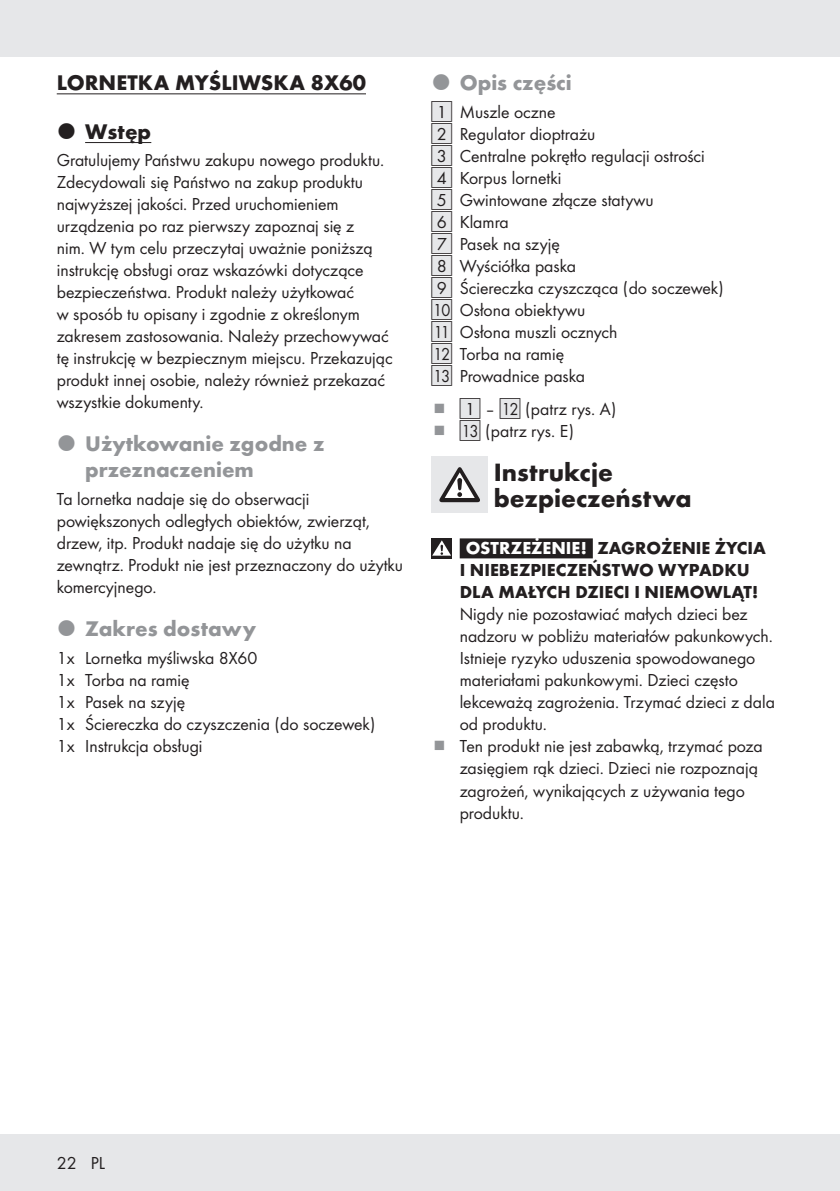
<style>
.page{position:relative;width:840px;height:1191px;background:#fff}
.page>*{position:absolute;margin:0;border:0;box-sizing:border-box;transform-origin:0 0}
.Headline-01{font:700 26px/26px "Futura";color:#231f20}
.t1{font:700 22px/26px "Futura";color:#939598}
.Product_Name{font:700 22px "Futura";color:#231f20}
.Body{font:18px/22px "Futura Boo";color:#231f20}
.Indent{font:18px/22px "Futura Boo";color:#231f20}
.s1{font-family:"IMP Lidl Num Box";font-size:15.8px;color:#e6e7e9}
.s2{font-family:"IMP Lidl Num Box";font-size:15.8px}
.s3{font-family:"Futura";font-weight:700;color:#fff}
.s4{font-family:"Futura";font-weight:700}
</style>
<div class="page">
<div style="left:0;top:1134px;width:839px;height:57px;background:#e6e7e9"></div>
<div style="left:0;top:0;width:839px;height:57px;background:#e6e7e9"></div>
<hr style="left:57px;top:93px;width:309px;height:1px;background:#231f20">
<hr style="left:85px;top:142px;width:66px;height:1px;background:#231f20">
<div style="left:459px;top:538px;width:133px;height:20px;background:#231f20"></div>
<div style="left:431px;top:456px;width:57px;height:57px;background:#e6e7e9"></div>
<svg style="left:439px;top:467px;width:40px;height:35px"></svg>
<svg style="left:431px;top:538px;width:21px;height:20px"></svg>
<svg style="left:432px;top:540px;width:19px;height:15px"></svg>
<p class="Product_Name" style="left:57px;top:66px;width:310px">LORNETKA MYŚLIWSKA 8X60</p>
<p class="Product_Name" style="left:85px;top:115px;width:68px">Wstęp</p>
<p class="Body" style="left:57px;top:148px;width:337px">Gratulujemy Państwu zakupu nowego produktu.<br>Zdecydowali się Państwo na zakup produktu najwyższej jakości. Przed uruchomieniem urządzenia po raz pierwszy zapoznaj się z<br>nim. W tym celu przeczytaj uważnie poniższą instrukcję obsługi oraz wskazówki dotyczące bezpieczeństwa. Produkt należy użytkować<br>w sposób tu opisany i zgodnie z określonym zakresem zastosowania. Należy przechowywać tę instrukcję w bezpiecznym miejscu. Przekazując produkt innej osobie, należy również przekazać wszystkie dokumenty.</p>
<p class="t1" style="left:85px;top:429px;width:241px">Użytkowanie zgodne z przeznaczeniem</p>
<p class="Body" style="left:57px;top:487px;width:347px">Ta lornetka nadaje się do obserwacji powiększonych odległych obiektów, zwierząt, drzew, itp. Produkt nadaje się do użytku na zewnątrz. Produkt nie jest przeznaczony do użytku komercyjnego.</p>
<p class="t1" style="left:85px;top:614px;width:172px">Zakres dostawy</p>
<p class="Indent" style="left:57px;top:646px;width:202px">1x Lornetka myśliwska 8X60</p>
<p class="Indent" style="left:57px;top:668px;width:134px">1x Torba na ramię</p>
<p class="Indent" style="left:57px;top:690px;width:130px">1x Pasek na szyję</p>
<p class="Indent" style="left:57px;top:712px;width:320px">1x Ściereczka do czyszczenia (do soczewek)</p>
<p class="Indent" style="left:57px;top:734px;width:147px">1x Instrukcja obsługi</p>
<p class="t1" style="left:459px;top:68px;width:113px">Opis części</p>
<p class="Indent" style="left:431px;top:100px;width:126px"><span class="s1">[</span><span class="s2">1]</span> Muszle oczne</p>
<p class="Indent" style="left:431px;top:122px;width:165px"><span class="s1">[</span><span class="s2">2]</span> Regulator dioptrażu</p>
<p class="Indent" style="left:431px;top:144px;width:275px"><span class="s1">[</span><span class="s2">3]</span> Centralne pokrętło regulacji ostrości</p>
<p class="Indent" style="left:431px;top:166px;width:131px"><span class="s1">[</span><span class="s2">4]</span> Korpus lornetki</p>
<p class="Indent" style="left:431px;top:188px;width:224px"><span class="s1">[</span><span class="s2">5]</span> Gwintowane złącze statywu</p>
<p class="Indent" style="left:431px;top:210px;width:79px"><span class="s1">[</span><span class="s2">6]</span> Klamra</p>
<p class="Indent" style="left:431px;top:232px;width:130px"><span class="s1">[</span><span class="s2">7]</span> Pasek na szyję</p>
<p class="Indent" style="left:431px;top:254px;width:146px"><span class="s1">[</span><span class="s2">8]</span> Wyściółka paska</p>
<p class="Indent" style="left:431px;top:276px;width:294px"><span class="s1">[</span><span class="s2">9]</span> Ściereczka czyszcząca (do soczewek)</p>
<p class="Indent" style="left:431px;top:298px;width:156px"><span class="s1">[</span><span class="s2">10]</span> Osłona obiektywu</p>
<p class="Indent" style="left:431px;top:320px;width:188px"><span class="s1">[</span><span class="s2">11]</span> Osłona muszli ocznych</p>
<p class="Indent" style="left:431px;top:342px;width:134px"><span class="s1">[</span><span class="s2">12]</span> Torba na ramię</p>
<p class="Indent" style="left:431px;top:364px;width:155px"><span class="s1">[</span><span class="s2">13]</span> Prowadnice paska</p>
<p class="Body" style="left:459px;top:397px;width:158px"><span class="s1">[</span><span class="s2">1]</span> ‒ <span class="s1">[</span><span class="s2">12]</span> (patrz rys. A)</p>
<p class="Body" style="left:459px;top:419px;width:116px"><span class="s1">[</span><span class="s2">13]</span> (patrz rys. E)</p>
<p class="Headline-01" style="left:493px;top:457px;width:199px">Instrukcje bezpieczeństwa</p>
<p class="Indent" style="left:459px;top:536px;width:316px;text-indent:6px"><span class="s3">OSTRZEŻENIE!</span> <span class="s4">ZAGROŻENIE ŻYCIA I NIEBEZPIECZEŃSTWO WYPADKU DLA MAŁYCH DZIECI I NIEMOWLĄT!<br></span>Nigdy nie pozostawiać małych dzieci bez nadzoru w pobliżu materiałów pakunkowych.<br>Istnieje ryzyko uduszenia spowodowanego materiałami pakunkowymi. Dzieci często lekceważą zagrożenia. Trzymać dzieci z dala od produktu.</p>
<p class="Body" style="left:459px;top:734px;width:304px">Ten produkt nie jest zabawką, trzymać poza zasięgiem rąk dzieci. Dzieci nie rozpoznają zagrożeń, wynikających z używania tego produktu.</p>
<p class="Body" style="left:57px;top:1151px;width:50px">22 PL</p>
</div>
